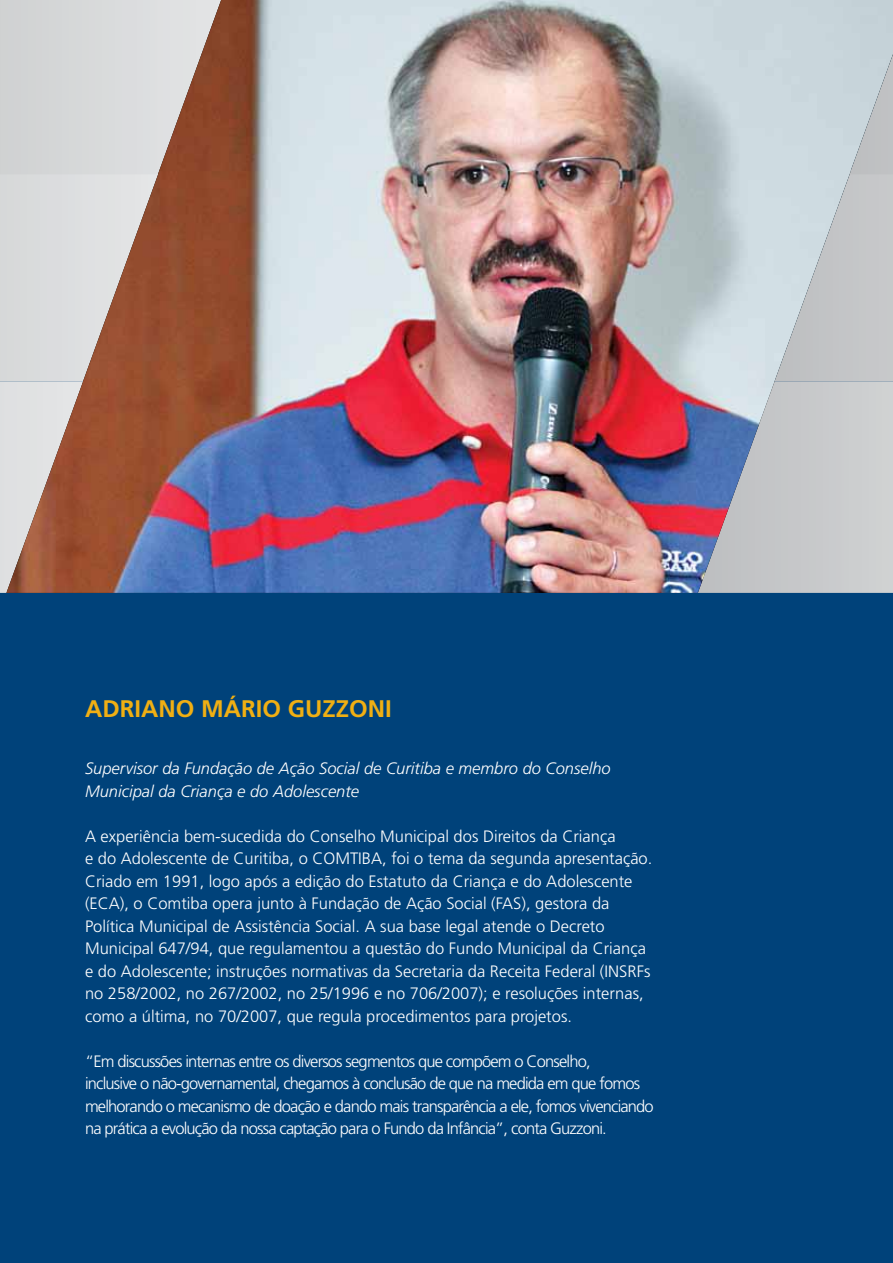
<style>
.page{position:relative;width:893px;height:1263px;background:#00427a}
.page>*{position:absolute;margin:0;border:0;box-sizing:border-box;transform-origin:0 0}
.t1{font:700 24px "Frutiger";color:#f0af13}
.t2{font:300 16.5px/22.5px "Frutiger";color:#fff}
.t3{font:300 16.5px/22.5px "Frutiger";letter-spacing:-.05em;color:#fff}
.t4{font:italic 300 16.5px/22.5px "Frutiger";color:#fff}
</style>
<div class="page">
<div style="left:0;top:0;width:6px;height:593px;background:#d6d8d9"></div>
<img style="left:6px;top:0;width:887px;height:593px">
<h1 class="t1" style="left:85px;top:695px;width:305px">ADRIANO MÁRIO GUZZO NI</h1>
<p class="t4" style="left:85px;top:757px;width:527px">Supervisor da Fundação de Ação Social de Curitiba e membro do Conselho<br>Municipal da Criança e do Adolescente</p>
<p class="t2" style="left:85px;top:825px;width:569px">A experiência bem-sucedida do Conselho Municipal dos Direitos da Criança<br>e do Adolescente de Curitiba, o COMTIBA, foi o tema da segunda apresentação.<br>Criado em 1991, logo após a edição do Estatuto da Criança e do Adolescente (ECA), o Comtiba opera junto à Fundação de Ação Social (FAS), gestora da Política Municipal de Assistência Social. A sua base legal atende o Decreto Municipal 647/94, que regulamentou a questão do Fundo Municipal da Criança e do Adolescente; instruções normativas da Secretaria da Receita Federal (INSRFs no 258/2002, no 267/2002, no 25/1996 e no 706/2007); e resoluções internas, como a última, no 70/2007, que regula procedimentos para projetos.</p>
<p class="t3" style="left:85px;top:1050px;width:570px">“Em discussões internas entre os diversos segmentos que compõem o Conselho,<br>inclusive o não-governamental, chegamos à conclusão de que na medida em que fomos melhorando o mecanismo de doação e dando mais transparência a ele, fomos vivenciando na prática a evolução da nossa captação para o Fundo da Infância”, conta Guzzoni.</p>
</div>
